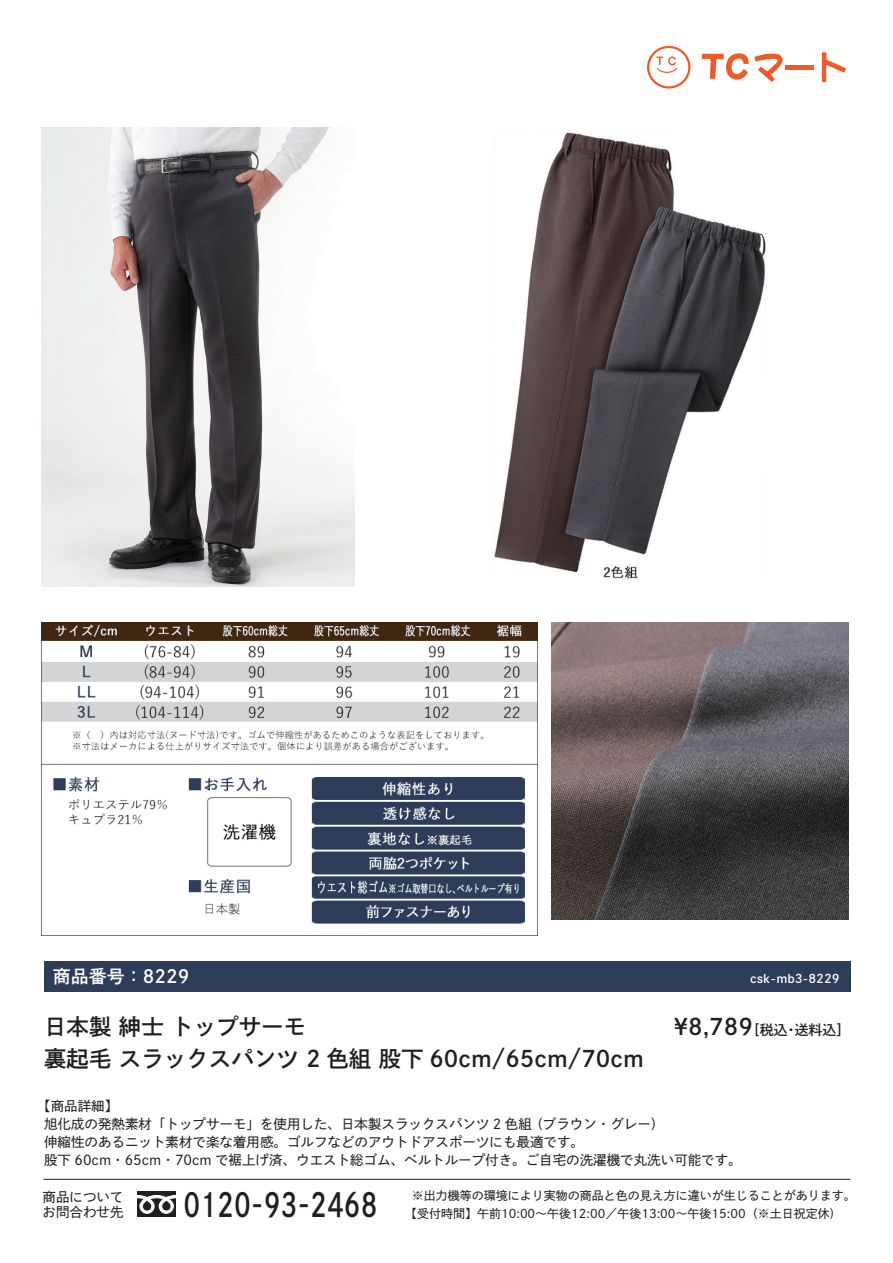
<style>
.page{position:relative;width:893px;height:1263px;background:#fff}
.page>*{position:absolute;margin:0;border:0;box-sizing:border-box;transform-origin:0 0}
.t1{font:32.55px "DNP Shuei Go Kin Std B";color:#231f20;scale:.8 1}
.t2{font:22.5px/31.5px "DNP Shuei Go Kin Std B";color:#231f20}
.t3{font:18px "DNP Shuei Go Kin Std B";color:#fff}
.t4{font:13.95px "DNP Shuei Go Kin Std B";color:#231f20}
.t5{font:13.5px/18px "DNP Shuei Go Kin Std M";color:#231f20}
.t6{font:12px "DNP Shuei Go Kin Std M";color:#231f20}
.t7{font:12px "DNP Shuei Go Kin Std B";color:#fff}
.s1{font-size:22.5px}
</style>
<div class="page">
<img style="left:494px;top:132px;width:272px;height:447px">
<img style="left:552px;top:623px;width:296px;height:296px">
<img style="left:42px;top:623px;width:495px;height:313px">
<img style="left:41px;top:128px;width:314px;height:458px">
<div style="left:44px;top:961px;width:806px;height:31px;background:#2d3c59"></div>
<div style="left:137px;top:1191px;width:39px;height:26px;background:#231f20"></div>
<svg style="left:137px;top:1195px;width:39px;height:19px"></svg>
<hr style="left:43px;top:1179px;width:807px;height:1px;background:#231f20">
<svg style="left:822px;top:52px;width:24px;height:30px"></svg>
<svg style="left:702px;top:53px;width:81px;height:29px"></svg>
<div style="left:785px;top:65px;width:28px;height:5px;background:#f15929"></div>
<svg style="left:647px;top:46px;width:43px;height:43px"></svg>
<div style="left:649px;top:48px;width:39px;height:38px;background:#fff;border-radius:50%"></div>
<svg style="left:656px;top:56px;width:21px;height:17px"></svg>
<h3 class="t3" style="left:53px;top:964px;width:138px">商品番号：8229</h3>
<p class="t7" style="left:750px;top:970px;width:91px">csk-mb3-8229</p>
<h2 class="t2" style="left:44px;top:1011px;width:601px">日本製 紳士 トップサーモ<br>裏起毛 スラックスパンツ 2 色組 股下 60cm/65cm/70cm</h2>
<p class="t4" style="left:674px;top:1020px;width:178px"><span class="s1">¥8,789</span>［税込・送料込］</p>
<p class="t5" style="left:44px;top:1097px;width:699px;text-indent:-7px">【商品詳細】<br>旭化成の発熱素材「トップサーモ」を使用した、日本製スラックスパンツ 2 色組 （ブラウン・グレー）<br>伸縮性のあるニット素材で楽な着用感。ゴルフなどのアウトドアスポーツにも最適です。<br>股下 60cm・65cm・70cm で裾上げ済、ウエスト総ゴム、ベルトループ付き。ご自宅の洗濯機で丸洗い可能です。</p>
<p class="t5" style="left:43px;top:1189px;width:82px;line-height:15px">商品についてお問合わせ先</p>
<h1 class="t1" style="left:184px;top:1182px;width:244px">0120-93-2468</h1>
<p class="t6" style="left:412px;top:1188px;width:445px">※出力機等の環境により実物の商品と色の見え方に違いが生じることがあります。</p>
<p class="t6" style="left:411px;top:1205px;width:436px">【受付時間】午前10:00～午後12:00／午後13:00～午後15:00（※土日祝定休)　</p>
</div>
